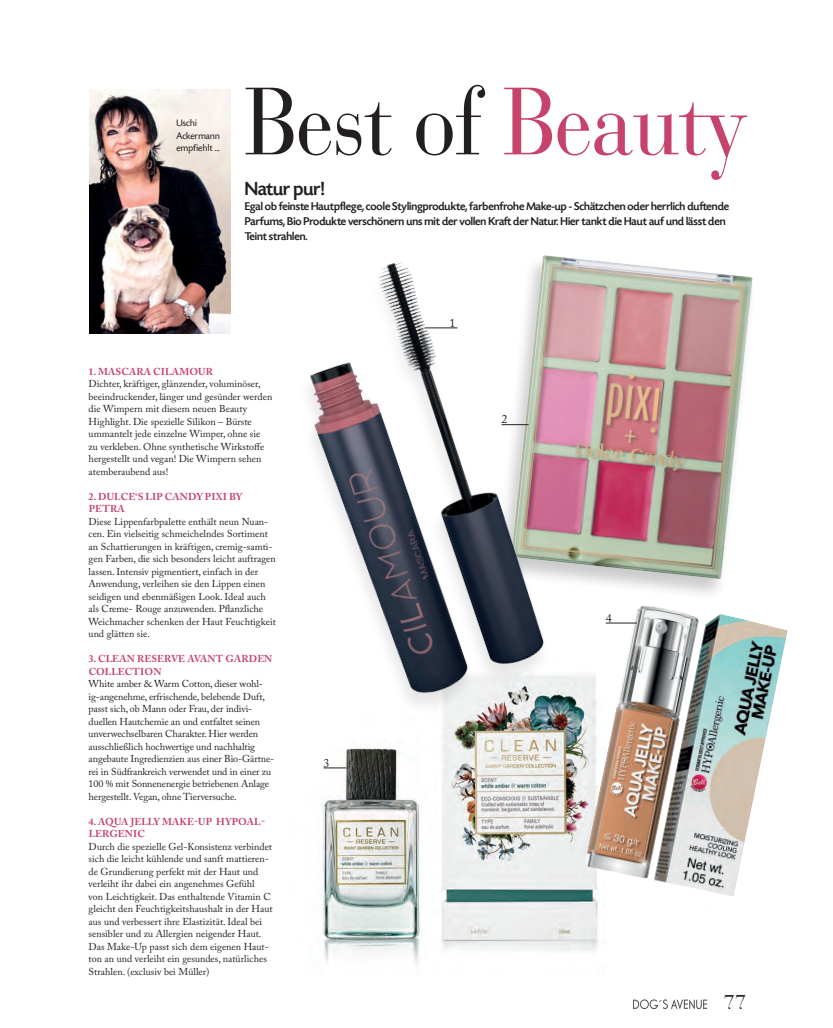
<style>
.page{position:relative;width:833px;height:1028px;background:#fff}
.page>*{position:absolute;margin:0;border:0;box-sizing:border-box;transform-origin:0 0}
.Überschrift__normal{font:94.62px "Bauer Bodoni";letter-spacing:-.02em;color:#231f20;scale:.91 1}
.Fließtext__normal{font:500 20px "Today SH";color:#231f20}
.t1{font:20px "Bauer Bodoni";color:#231f20}
.Fließtext__normal-2{font:500 11.88px/15px "Today SH";color:#231f20}
.Fließtext__normal-3{font:11.88px "Adobe Caslon Pro";color:#231f20}
.Fließtext__normal-4{font:10px/12.5px "Adobe Caslon Pro";color:#231f20}
.Fließtext__normal-5{font:700 10px/12.5px "Adobe Caslon Pro";letter-spacing:.015em;color:#c6436b}
.PR___Kästen__normal{font:10px "Today SH";letter-spacing:.02em;color:#231f20}
.s1{color:#c6436b}
</style>
<div class="page">
<img style="left:322px;top:809px;width:277px;height:156px">
<img style="left:640px;top:265px;width:113px;height:329px">
<img style="left:89px;top:89px;width:141px;height:244px">
<svg style="left:633px;top:999px;width:74px;height:10px"></svg>
<img style="left:579px;top:606px;width:209px;height:317px">
<img style="left:229px;top:217px;width:411px;height:592px">
<p class="PR___Kästen__normal" style="left:176px;top:118px;width:22px">Uschi</p>
<p class="PR___Kästen__normal" style="left:176px;top:130px;width:45px">Ackermann</p>
<p class="PR___Kästen__normal" style="left:176px;top:143px;width:45px">empfiehlt ...</p>
<p class="Überschrift__normal" style="left:245px;top:65px;width:554px">Best of <span class="s1">Beauty</span></p>
<p class="Fließtext__normal" style="left:245px;top:178px;width:81px">Natur pur!</p>
<p class="Fließtext__normal-2" style="left:245px;top:199px;width:486px">Egal ob feinste Hautpflege, coole Stylingprodukte, farbenfrohe Make-up - Schätzchen oder herrlich duftende<br>Parfums, Bio Produkte verschönern uns mit der vollen Kraft der Natur. Hier tankt die Haut auf und lässt den<br>Teint strahlen.</p>
<p class="Fließtext__normal-3" style="left:449px;top:316px;width:7px">1</p>
<p class="Fließtext__normal-5" style="left:89px;top:365px;width:126px">1. MASCARA CILAMOUR</p>
<p class="Fließtext__normal-4" style="left:89px;top:377px;width:185px">Dichter, kräftiger, glänzender, voluminöser, beeindruckender, länger und gesünder werden die Wimpern mit diesem neuen Beauty Highlight. Die spezielle Silikon – Bürste ummantelt jede einzelne Wimper, ohne sie zu verkleben. Ohne synthetische Wirkstoffe hergestellt und vegan! Die Wimpern sehen atemberaubend aus!</p>
<p class="Fließtext__normal-5" style="left:89px;top:490px;width:155px">2. DULCE‘S LIP CANDY PIXI BY<br>PETRA</p>
<p class="Fließtext__normal-4" style="left:89px;top:515px;width:189px">Diese Lippenfarbpalette enthält neun Nuan&shy;cen. Ein vielseitig schmeichelndes Sortiment an Schattierungen in kräftigen, cremig-samti&shy;gen Farben, die sich besonders leicht auftragen lassen. Intensiv pigmentiert, einfach in der Anwendung, verleihen sie den Lippen einen seidigen und ebenmäßigen Look. Ideal auch als Creme- Rouge anzuwenden. Pflanzliche Weichmacher schenken der Haut Feuchtigkeit und glätten sie.</p>
<p class="Fließtext__normal-5" style="left:89px;top:652px;width:185px">3. CLEAN RESERVE AVANT GARDEN<br>COLLECTION</p>
<p class="Fließtext__normal-4" style="left:89px;top:677px;width:187px">White amber &amp; Warm Cotton, dieser wohl&shy;ig-angenehme, erfrischende, belebende Duft, passt sich, ob Mann oder Frau, der indivi&shy;duellen Hautchemie an und entfaltet seinen unverwechselbaren Charakter. Hier werden ausschließlich hochwertige und nachhaltig angebaute Ingredienzien aus einer Bio-Gärtne&shy;rei in Südfrankreich verwendet und in einer zu 100 % mit Sonnenenergie betriebenen Anlage hergestellt. Vegan, ohne Tierversuche.</p>
<p class="Fließtext__normal-5" style="left:89px;top:815px;width:178px">4. AQUA JELLY MAKE-UP HYPOAL-<br>LERGENIC</p>
<p class="Fließtext__normal-4" style="left:89px;top:840px;width:185px">Durch die spezielle Gel-Konsistenz verbindet sich die leicht kühlende und sanft mattieren&shy;de Grundierung perfekt mit der Haut und verleiht ihr dabei ein angenehmes Gefühl<br>von Leichtigkeit. Das enthaltende Vitamin C gleicht den Feuchtigkeitshaushalt in der Haut aus und verbessert ihre Elastizität. Ideal bei sensibler und zu Allergien neigender Haut.<br>Das Make-Up passt sich dem eigenen Haut&shy;ton an und verleiht ein gesundes, natürliches Strahlen. (exclusiv bei Müller)</p>
<p class="Fließtext__normal-3" style="left:324px;top:755px;width:7px">3</p>
<p class="Fließtext__normal-3" style="left:501px;top:412px;width:7px">2</p>
<p class="Fließtext__normal-3" style="left:606px;top:611px;width:7px">4</p>
<p class="t1" style="left:724px;top:990px;width:24px">77</p>
</div>
